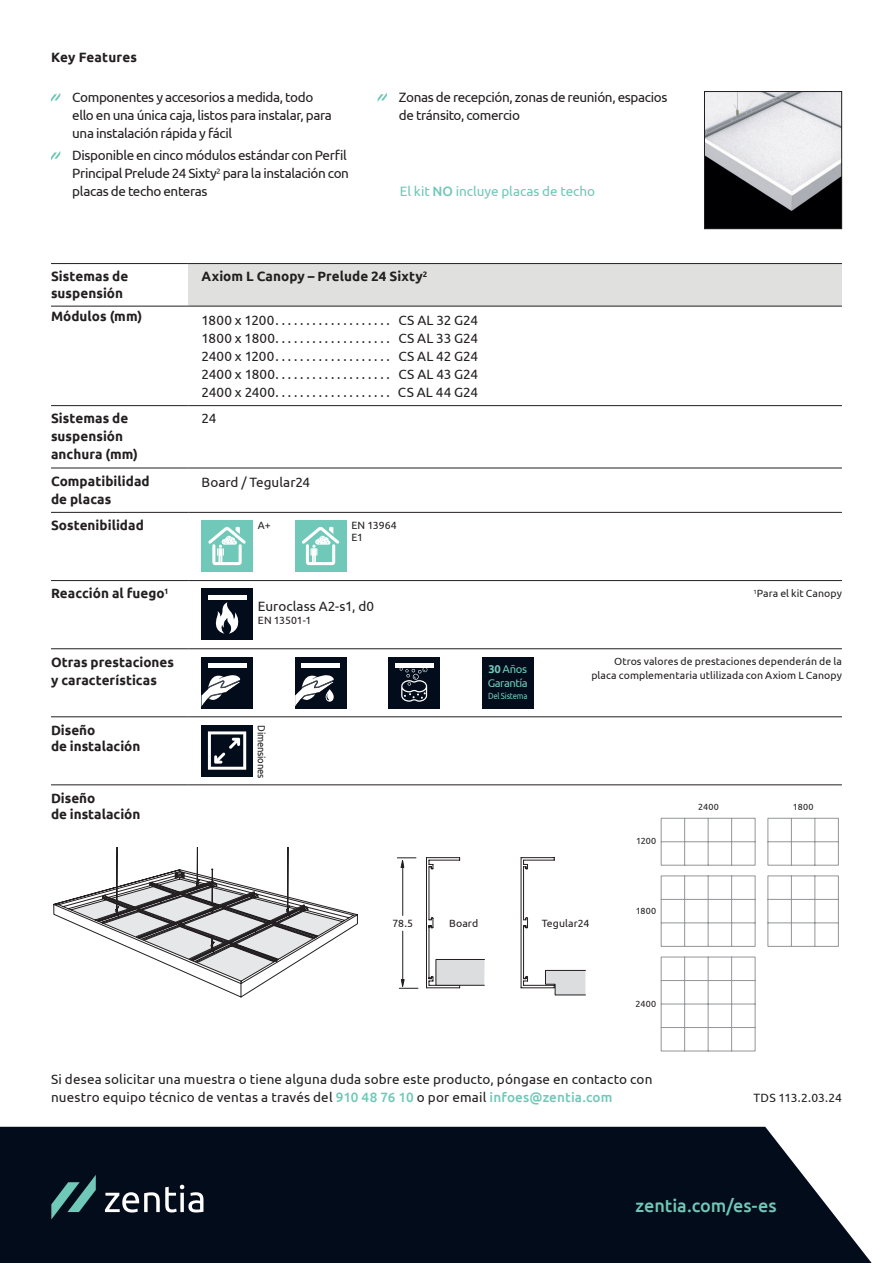
<style>
.page{position:relative;width:893px;height:1263px;background:#fff}
.page>*{position:absolute;margin:0;border:0;box-sizing:border-box;transform-origin:0 0}
.t1{font:500 18px "Ubuntu";letter-spacing:-.005em;color:#6fc8b8}
.t2{font:13.5px/18px "Ubuntu";letter-spacing:-.025em;color:#231f20}
.t3{font:700 13.5px/18px "Ubuntu";letter-spacing:.005em;color:#231f20}
.t4{font:13.5px/18px "Ubuntu";letter-spacing:.01em;color:#231f20}
.t5{font:13.5px "Ubuntu";letter-spacing:.015em;color:#231f20}
.t6{font:13.5px "Ubuntu";color:#231f20}
.t7{font:13.5px "Ubuntu";color:#6fc8b8}
.t8{font:13.5px "Ubuntu";letter-spacing:.005em;color:#231f20}
.t9{font:12px "Ubuntu";letter-spacing:-.01em;color:#231f20}
.t10{font:11.25px/13.5px "Ubuntu";letter-spacing:-.04em;color:#6fc8b8}
.t11{font:10.5px/13.5px "Ubuntu";letter-spacing:.005em;color:#231f20;text-align:right}
.t12{font:10.5px "Ubuntu";letter-spacing:-.02em;color:#231f20;scale:.9 1}
.t13{font:9px "Ubuntu";letter-spacing:.025em;color:#231f20}
.t14{font:9px "Ubuntu";letter-spacing:-.025em;color:#6fc8b8;scale:.86 1}
.s1{font-weight:500}
.s2{font-weight:700}
.s3{font-weight:500;color:#6fc8b8}
</style>
<div class="page">
<div style="left:189px;top:264px;width:653px;height:42px;background:#e0e1df"></div>
<hr style="left:51px;top:263px;width:138px;height:1px;background:#231f20">
<hr style="left:189px;top:263px;width:653px;height:1px;background:#231f20">
<hr style="left:51px;top:306px;width:138px;height:1px;background:#231f20">
<hr style="left:189px;top:306px;width:653px;height:1px;background:#231f20">
<hr style="left:51px;top:405px;width:138px;height:1px;background:#231f20">
<hr style="left:189px;top:405px;width:653px;height:1px;background:#231f20">
<hr style="left:51px;top:468px;width:138px;height:1px;background:#231f20">
<hr style="left:189px;top:468px;width:653px;height:1px;background:#231f20">
<hr style="left:51px;top:512px;width:138px;height:1px;background:#231f20">
<hr style="left:189px;top:512px;width:653px;height:1px;background:#231f20">
<hr style="left:51px;top:580px;width:138px;height:1px;background:#231f20">
<hr style="left:189px;top:580px;width:653px;height:1px;background:#231f20">
<hr style="left:51px;top:648px;width:138px;height:1px;background:#231f20">
<hr style="left:189px;top:648px;width:653px;height:1px;background:#231f20">
<hr style="left:51px;top:716px;width:138px;height:1px;background:#231f20">
<hr style="left:189px;top:716px;width:653px;height:1px;background:#231f20">
<hr style="left:51px;top:784px;width:138px;height:1px;background:#231f20">
<hr style="left:189px;top:784px;width:653px;height:1px;background:#231f20">
<svg style="left:51px;top:93px;width:9px;height:9px"></svg>
<svg style="left:51px;top:151px;width:9px;height:9px"></svg>
<svg style="left:378px;top:93px;width:9px;height:9px"></svg>
<div style="left:202px;top:589px;width:51px;height:51px;background:#030c1a"></div>
<svg style="left:215px;top:602px;width:24px;height:32px"></svg>
<div style="left:208px;top:595px;width:38px;height:5px;background:#fff"></div>
<div style="left:202px;top:657px;width:51px;height:51px;background:#030c1a"></div>
<div style="left:208px;top:663px;width:38px;height:5px;background:#fff"></div>
<svg style="left:202px;top:675px;width:39px;height:31px"></svg>
<div style="left:202px;top:520px;width:51px;height:51px;background:#6fc8b8"></div>
<svg style="left:208px;top:527px;width:38px;height:38px"></svg>
<div style="left:295px;top:520px;width:51px;height:51px;background:#6fc8b8"></div>
<svg style="left:302px;top:527px;width:37px;height:38px"></svg>
<div style="left:0;top:1127px;width:872px;height:136px;background:#030c1a"></div>
<svg style="left:105px;top:1185px;width:98px;height:27px"></svg>
<svg style="left:51px;top:1175px;width:45px;height:44px;background:#284c50"></svg>
<div style="left:295px;top:657px;width:51px;height:51px;background:#030c1a"></div>
<div style="left:301px;top:663px;width:39px;height:5px;background:#fff"></div>
<svg style="left:295px;top:675px;width:39px;height:31px"></svg>
<div style="left:389px;top:657px;width:51px;height:51px;background:#030c1a"></div>
<div style="left:395px;top:663px;width:38px;height:5px;background:#fff"></div>
<svg style="left:400px;top:668px;width:27px;height:34px"></svg>
<img style="left:706px;top:93px;width:134px;height:134px">
<div style="left:704px;top:91px;width:138px;height:138px;border:1px solid #231f20"></div>
<svg style="left:54px;top:848px;width:304px;height:149px"></svg>
<svg style="left:660px;top:817px;width:179px;height:235px"></svg>
<svg style="left:426px;top:857px;width:160px;height:138px"></svg>
<hr style="left:402px;top:931px;width:1px;height:50px;background:#231f20">
<hr style="left:402px;top:861px;width:1px;height:54px;background:#231f20">
<svg style="left:397px;top:857px;width:19px;height:11px"></svg>
<svg style="left:399px;top:979px;width:19px;height:10px"></svg>
<div style="left:436px;top:959px;width:49px;height:26px;background:#dcdddf;border:1px solid #231f20"></div>
<div style="left:202px;top:725px;width:51px;height:51px;background:#030c1a"></div>
<svg style="left:208px;top:731px;width:38px;height:39px"></svg>
<div style="left:482px;top:657px;width:51px;height:51px;background:#030c1a"></div>
<p class="t3" style="left:51px;top:47px;width:87px">Key Features</p>
<p class="t2" style="left:72px;top:88px;width:261px">Componentes y accesorios a medida, todo ello en una única caja, listos para instalar, para una instalación rápida y fácil</p>
<p class="t2" style="left:72px;top:146px;width:278px">Disponible en cinco módulos estándar con Perfil<br>Principal Prelude 24 Sixty<sup>2</sup> para la instalación con</p>
<p class="t2" style="left:72px;top:182px;width:137px">placas de techo enteras</p>
<p class="t2" style="left:399px;top:88px;width:270px">Zonas de recepción, zonas de reunión, espacios de tránsito, comercio</p>
<p class="t7" style="left:400px;top:183px;width:197px">El kit <span class="s1">NO</span> incluye placas de techo</p>
<p class="t3" style="left:51px;top:267px;width:79px">Sistemas de</p>
<p class="t3" style="left:51px;top:284px;width:74px">suspensión</p>
<p class="t3" style="left:202px;top:267px;width:227px">Axiom L Canopy – Prelude 24 Sixty<sup>2</sup></p>
<p class="t3" style="left:51px;top:307px;width:93px">Módulos (mm)</p>
<p class="t6" style="left:202px;top:312px;width:77px">1800 x 1200....................</p>
<p class="t2" style="left:398px;top:311px;width:81px">CS AL 32 G24</p>
<p class="t5" style="left:202px;top:330px;width:78px">1800 x 1800....................</p>
<p class="t2" style="left:398px;top:329px;width:81px">CS AL 33 G24</p>
<p class="t6" style="left:202px;top:348px;width:77px">2400 x 1200....................</p>
<p class="t2" style="left:398px;top:347px;width:81px">CS AL 42 G24</p>
<p class="t5" style="left:202px;top:366px;width:78px">2400 x 1800....................</p>
<p class="t2" style="left:398px;top:365px;width:81px">CS AL 43 G24</p>
<p class="t5" style="left:202px;top:384px;width:78px">2400 x 2400....................</p>
<p class="t2" style="left:398px;top:383px;width:82px">CS AL 44 G24</p>
<p class="t3" style="left:51px;top:409px;width:79px">Sistemas de</p>
<p class="t3" style="left:51px;top:427px;width:74px">suspensión</p>
<p class="t3" style="left:51px;top:445px;width:89px">anchura (mm)</p>
<p class="t2" style="left:202px;top:409px;width:16px">24</p>
<p class="t3" style="left:51px;top:472px;width:100px">Compatibilidad</p>
<p class="t3" style="left:51px;top:490px;width:62px">de placas</p>
<p class="t6" style="left:202px;top:474px;width:110px">Board / Tegular24</p>
<p class="t3" style="left:51px;top:516px;width:94px">Sostenibilidad</p>
<p class="t11" style="left:258px;top:518px;width:14px">A+</p>
<p class="t11" style="left:351px;top:518px;width:47px">EN 13964</p>
<p class="t11" style="left:351px;top:530px;width:13px">E1</p>
<p class="t3" style="left:51px;top:584px;width:119px">Reacción al fuego<sup>1</sup></p>
<p class="t8" style="left:258px;top:598px;width:118px">Euroclass A2-s1, d0</p>
<p class="t11" style="left:258px;top:613px;width:55px">EN 13501-1</p>
<p class="t11" style="left:753px;top:586px;width:90px"><sup>1</sup>Para el kit Canopy</p>
<p class="t3" style="left:51px;top:653px;width:125px">Otras prestaciones y características</p>
<p class="t3" style="left:51px;top:721px;width:46px">Diseño</p>
<p class="t3" style="left:51px;top:737px;width:91px">de instalación</p>
<p class="t12" style="left:268px;top:725px;width:61px;rotate:90deg">Dimensiones</p>
<p class="t10" style="left:488px;top:662px;width:41px"><span class="s2">30</span> Años<br>Garantía</p>
<p class="t14" style="left:488px;top:691px;width:47px">Del Sistema</p>
<p class="t11" style="left:591px;top:654px;width:252px">Otros valores de prestaciones dependerán de la placa complementaria utlilizada con Axiom L Canopy</p>
<p class="t3" style="left:51px;top:789px;width:46px">Diseño</p>
<p class="t3" style="left:51px;top:805px;width:91px">de instalación</p>
<p class="t13" style="left:698px;top:802px;width:22px">2400</p>
<p class="t13" style="left:793px;top:802px;width:22px">1800</p>
<p class="t13" style="left:636px;top:836px;width:22px">1200</p>
<p class="t13" style="left:636px;top:905px;width:22px">1800</p>
<p class="t11" style="left:392px;top:916px;width:22px">78.5</p>
<p class="t11" style="left:449px;top:916px;width:31px">Board</p>
<p class="t11" style="left:542px;top:916px;width:49px">Tegular24</p>
<p class="t13" style="left:636px;top:998px;width:22px">2400</p>
<p class="t4" style="left:51px;top:1069px;width:603px">Si desea solicitar una muestra o tiene alguna duda sobre este producto, póngase en contacto con nuestro equipo técnico de ventas a través del <span class="s3">910 48 76 10</span> o por email <span class="s3">infoes@zentia.com</span></p>
<p class="t9" style="left:753px;top:1090px;width:90px">TDS 113.2.03.24</p>
<p class="t1" style="left:636px;top:1194px;width:143px">zentia.com/es-es</p>
</div>
